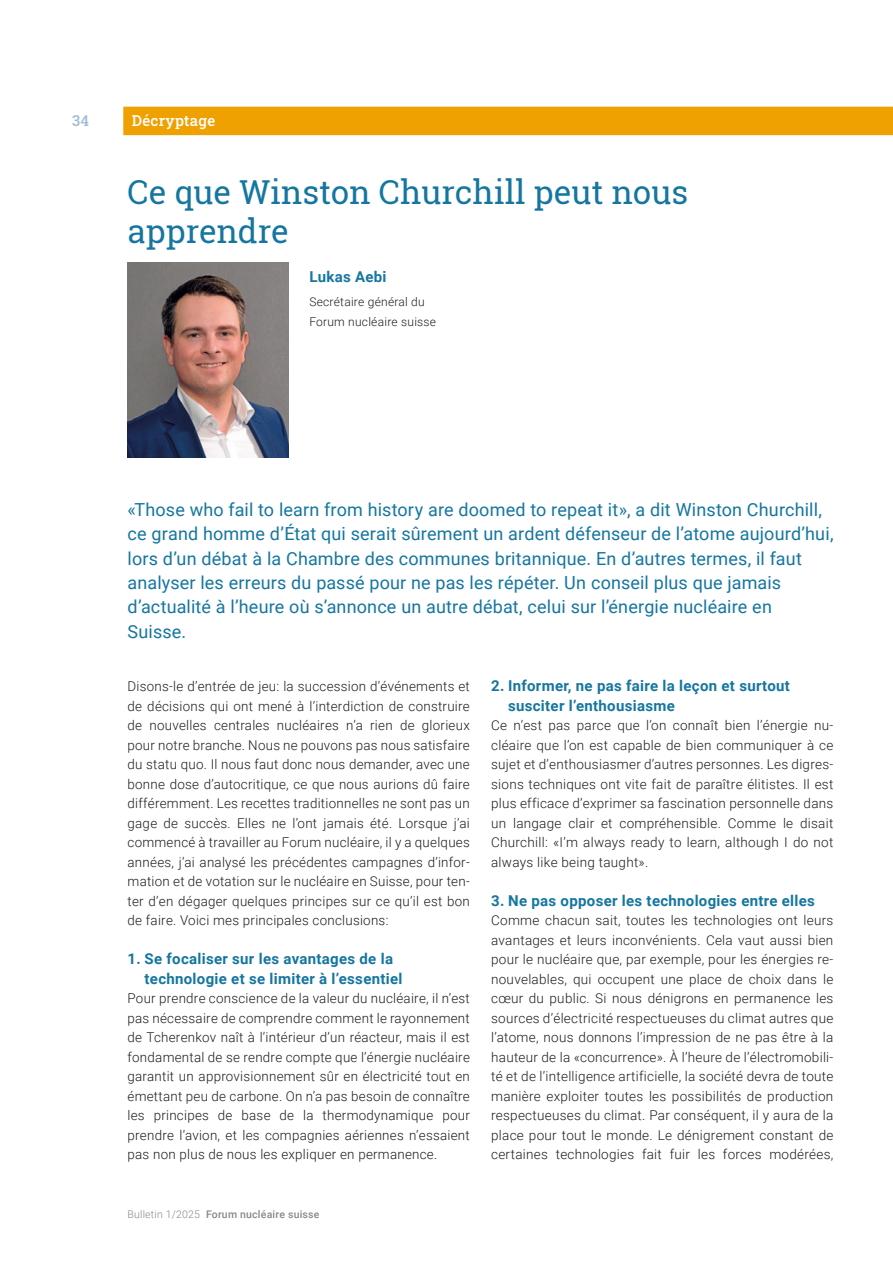
<style>
.page{position:relative;width:893px;height:1263px;background:#fff}
.page>*{position:absolute;margin:0;border:0;box-sizing:border-box;transform-origin:0 0}
.t1{font:33px/39px "Roboto Slab";color:#1576a0}
.t2{font:18px/24.3px "Roboto";letter-spacing:.01em;color:#1576a0}
.t3{font:700 15px/19.5px "Roboto";letter-spacing:.02em;color:#1576a0}
.t4{font:500 15px "Roboto Slab";letter-spacing:.02em;color:#fff}
.t5{font:500 15px "Roboto Slab";color:#a0bcd5}
.t6{font:300 13.5px/19.5px "Roboto";letter-spacing:.02em;color:#1d1d1b;text-align:justify}
.t7{font:300 12px/19.5px "Roboto";letter-spacing:.02em;color:#1d1d1b}
.t8{font:500 10.5px "Roboto";letter-spacing:.02em;color:#878787}
.s1{font-weight:300}
</style>
<div class="page">
<img style="left:128px;top:262px;width:160px;height:195px">
<div style="left:123px;top:107px;width:770px;height:28px;background:#eea100"></div>
<p class="t5" style="left:72px;top:110px;width:18px">34</p>
<p class="t4" style="left:132px;top:110px;width:85px">Décryptage</p>
<h1 class="t1" style="left:128px;top:172px;width:562px">Ce que Winston Churchill peut nous apprendre</h1>
<p class="t3" style="left:309px;top:266px;width:79px">Lukas Aebi</p>
<p class="t7" style="left:309px;top:292px;width:128px">Secrétaire général du<br>Forum nucléaire suisse</p>
<p class="t2" style="left:128px;top:497px;width:707px">«Those who fail to learn from history are doomed to repeat it», a dit Winston Churchill, ce grand homme d’État qui serait sûrement un ardent défenseur de l’atome aujourd’hui, lors d’un débat à la Chambre des communes britannique. En d’autres termes, il faut analyser les erreurs du passé pour ne pas les répéter. Un conseil plus que jamais d’actualité à l’heure où s’annonce un autre débat, celui sur l’énergie nucléaire en Suisse.</p>
<p class="t6" style="left:128px;top:676px;width:344px">Disons-le d’entrée de jeu: la succession d’événements et de décisions qui ont mené à l’interdiction de construire de nouvelles centrales nucléaires n’a rien de glorieux pour notre branche. Nous ne pouvons pas nous satisfaire du statu quo. Il nous faut donc nous demander, avec une bonne dose d’autocritique, ce que nous aurions dû faire différemment. Les recettes traditionnelles ne sont pas un gage de succès. Elles ne l’ont jamais été. Lorsque j’ai commencé à travailler au Forum nucléaire, il y a quelques années, j’ai analysé les précédentes campagnes d’infor&shy;mation et de votation sur le nucléaire en Suisse, pour ten&shy;ter d’en dégager quelques principes sur ce qu’il est bon de faire. Voici mes principales conclusions:</p>
<p class="t3" style="left:145px;top:949px;width:259px;text-indent:-17px">1. Se focaliser sur les avantages de la technologie et se limiter à l’essentiel</p>
<p class="t6" style="left:128px;top:988px;width:344px">Pour prendre conscience de la valeur du nucléaire, il n’est pas nécessaire de comprendre comment le rayonnement de Tcherenkov naît à l’intérieur d’un réacteur, mais il est fondamental de se rendre compte que l’énergie nucléaire garantit un approvisionnement sûr en électricité tout en émettant peu de carbone. On n’a pas besoin de connaître les principes de base de la thermodynamique pour prendre l’avion, et les compagnies aériennes n’essaient pas non plus de nous les expliquer en permanence.</p>
<p class="t8" style="left:128px;top:1207px;width:193px"><span class="s1">Bulletin 1/2025</span> Forum nucléaire suisse</p>
<p class="t3" style="left:508px;top:676px;width:283px;text-indent:-17px">2. Informer, ne pas faire la leçon et surtout susciter l’enthousiasme</p>
<p class="t6" style="left:491px;top:715px;width:344px">Ce n’est pas parce que l’on connaît bien l’énergie nu&shy;cléaire que l’on est capable de bien communiquer à ce sujet et d’enthousiasmer d’autres personnes. Les digres&shy;sions techniques ont vite fait de paraître élitistes. Il est plus efficace d’exprimer sa fascination personnelle dans un langage clair et compréhensible. Comme le disait Churchill: «I’m always ready to learn, although I do not always like being taught».</p>
<p class="t3" style="left:491px;top:890px;width:325px">3. Ne pas opposer les technologies entre elles</p>
<p class="t6" style="left:491px;top:910px;width:344px">Comme chacun sait, toutes les technologies ont leurs avantages et leurs inconvénients. Cela vaut aussi bien pour le nucléaire que, par exemple, pour les énergies re&shy;nouvelables, qui occupent une place de choix dans le cœur du public. Si nous dénigrons en permanence les sources d’électricité respectueuses du climat autres que l’atome, nous donnons l’impression de ne pas être à la hauteur de la «concurrence». À l’heure de l’électromobili&shy;té et de l’intelligence artificielle, la société devra de toute manière exploiter toutes les possibilités de production respectueuses du climat. Par conséquent, il y aura de la place pour tout le monde. Le dénigrement constant de certaines technologies fait fuir les forces modérées,</p>
</div>
